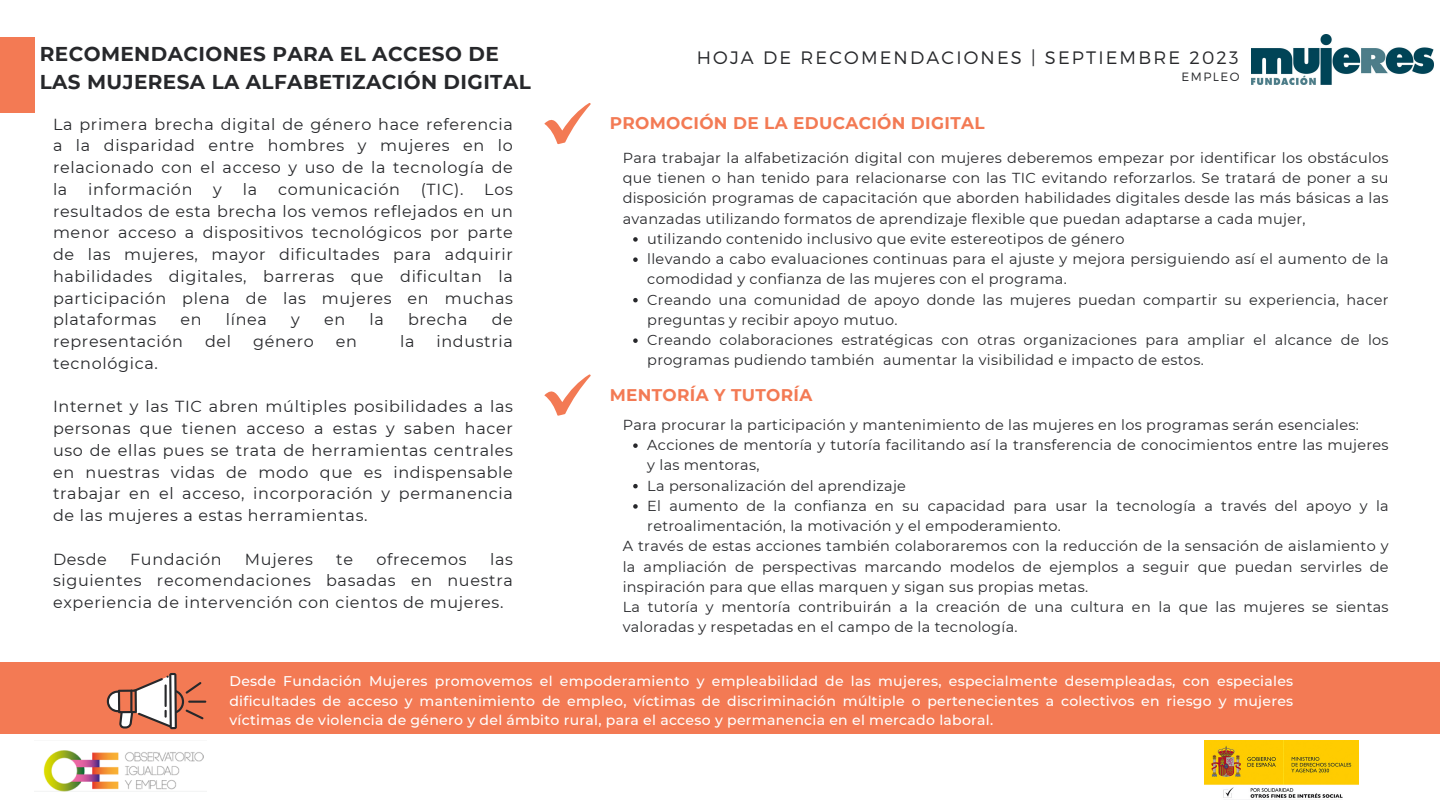
<style>
.page{position:relative;width:1440px;height:810px;background:#fff}
.page>*{position:absolute;margin:0;border:0;box-sizing:border-box;transform-origin:0 0}
.t1{font:700 20px "Montserrat";letter-spacing:.02em;color:#27282b}
.t2{font:300 18px "Montserrat";letter-spacing:.12em;color:#27282b}
.t3{font:700 16.9px "Montserrat";letter-spacing:.02em;color:#f37a54}
.t4{font:16px/21.8px "Montserrat";letter-spacing:.04em;color:#27282b;text-align:justify}
.t5{font:14.5px/20.2px "Montserrat";letter-spacing:.02em;color:#27282b}
.t6{font:500 14px/19.5px "Montserrat";letter-spacing:.02em;color:#fff;text-align:justify}
.t7{font:300 12px "Montserrat";letter-spacing:.12em;color:#27282b}
</style>
<div class="page">
<div style="left:0;top:37px;width:34px;height:76px;background:#f37a54"></div>
<div style="left:0;top:662px;width:1440px;height:78px;background:#f37a54"></div>
<svg style="left:107px;top:673px;width:99px;height:56px"></svg>
<hr style="left:130px;top:690px;width:2px;height:22px;background:#27282b">
<div style="left:0;top:734px;width:1440px;height:76px;background:#fff"></div>
<img style="left:43px;top:750px;width:161px;height:41px">
<img style="left:1252px;top:34px;width:182px;height:50px">
<img style="left:1205px;top:740px;width:154px;height:58px">
<svg style="left:544px;top:103px;width:47px;height:41px"></svg>
<svg style="left:633px;top:237px;width:5px;height:5px"></svg>
<svg style="left:633px;top:257px;width:5px;height:5px"></svg>
<svg style="left:633px;top:298px;width:5px;height:4px"></svg>
<svg style="left:633px;top:338px;width:5px;height:5px"></svg>
<svg style="left:544px;top:374px;width:47px;height:42px"></svg>
<svg style="left:633px;top:443px;width:5px;height:5px"></svg>
<svg style="left:633px;top:484px;width:5px;height:4px"></svg>
<svg style="left:633px;top:504px;width:5px;height:5px"></svg>
<p class="t1" style="left:40px;top:42px;width:461px">RECOMENDACIONES PARA EL ACCESO DE</p>
<p class="t1" style="left:40px;top:70px;width:493px">LAS MUJERESA LA ALFABETIZACIÓN DIGITAL</p>
<p class="t4" style="left:53px;top:113px;width:461px">La primera brecha digital de género hace referencia a la disparidad entre hombres y mujeres en lo relacionado con el acceso y uso de la tecnología de la</p>
<p class="t4" style="left:88px;top:178px;width:106px">información</p>
<p class="t4" style="left:213px;top:178px;width:10px">y</p>
<p class="t4" style="left:243px;top:178px;width:16px">la</p>
<p class="t4" style="left:278px;top:178px;width:123px">comunicación</p>
<p class="t4" style="left:421px;top:178px;width:44px">(TIC).</p>
<p class="t4" style="left:53px;top:178px;width:461px;text-indent:431px">Los resultados de esta brecha los vemos reflejados en un menor acceso a dispositivos tecnológicos por parte de las mujeres, mayor dificultades para adquirir habilidades digitales, barreras que dificultan la participación plena de las mujeres en muchas plataformas</p>
<p class="t4" style="left:181px;top:309px;width:23px">en</p>
<p class="t4" style="left:226px;top:309px;width:43px">línea</p>
<p class="t4" style="left:291px;top:309px;width:10px">y</p>
<p class="t4" style="left:324px;top:309px;width:23px">en</p>
<p class="t4" style="left:369px;top:309px;width:16px">la</p>
<p class="t4" style="left:408px;top:309px;width:61px">brecha</p>
<p class="t4" style="left:492px;top:309px;width:23px">de</p>
<p class="t4" style="left:53px;top:331px;width:132px">representación</p>
<p class="t4" style="left:205px;top:331px;width:28px">del</p>
<p class="t4" style="left:253px;top:331px;width:62px">género</p>
<p class="t4" style="left:336px;top:331px;width:23px">en</p>
<p class="t4" style="left:400px;top:331px;width:16px">la</p>
<p class="t4" style="left:436px;top:331px;width:78px">industria</p>
<p class="t4" style="left:53px;top:352px;width:106px">tecnológica.</p>
<p class="t4" style="left:53px;top:396px;width:461px">Internet y las TIC abren múltiples posibilidades a las personas que tienen acceso a estas y saben hacer uso de ellas pues se trata de herramientas centrales en nuestras vidas de modo que es indispensable trabajar en el acceso, incorporación y permanencia de las mujeres a estas herramientas.</p>
<p class="t4" style="left:53px;top:548px;width:55px">Desde</p>
<p class="t4" style="left:130px;top:548px;width:93px">Fundación</p>
<p class="t4" style="left:245px;top:548px;width:70px">Mujeres</p>
<p class="t4" style="left:336px;top:548px;width:18px">te</p>
<p class="t4" style="left:376px;top:548px;width:92px">ofrecemos</p>
<p class="t4" style="left:53px;top:548px;width:461px;text-indent:437px">las siguientes recomendaciones basadas en nuestra experiencia de intervención con cientos de mujeres.</p>
<p class="t2" style="left:697px;top:46px;width:543px">HOJA DE RECOMENDACIONES | SEPTIEMBRE 2023</p>
<p class="t7" style="left:1182px;top:69px;width:59px">EMPLEO</p>
<p class="t3" style="left:610px;top:113px;width:376px">PROMOCIÓN DE LA EDUCACIÓN DIGITAL</p>
<p class="t5" style="left:623px;top:148px;width:768px;text-align:justify">Para trabajar la alfabetización digital con mujeres deberemos empezar por identificar los obstáculos que tienen o han tenido para relacionarse con las TIC evitando reforzarlos. Se tratará de poner a su disposición programas de capacitación que aborden habilidades digitales desde las más básicas a las avanzadas utilizando formatos de aprendizaje flexible que puedan adaptarse a cada mujer,</p>
<p class="t5" style="left:647px;top:229px;width:479px">utilizando contenido inclusivo que evite estereotipos de género</p>
<p class="t5" style="left:647px;top:249px;width:743px">llevando a cabo evaluaciones continuas para el ajuste y mejora persiguiendo así el aumento de la comodidad y confianza de las mujeres con el programa.</p>
<p class="t5" style="left:647px;top:289px;width:743px">Creando una comunidad de apoyo donde las mujeres puedan compartir su experiencia, hacer preguntas y recibir apoyo mutuo.</p>
<p class="t5" style="left:647px;top:330px;width:743px">Creando colaboraciones estratégicas con otras organizaciones para ampliar el alcance de los programas pudiendo también aumentar la visibilidad e impacto de estos.</p>
<p class="t3" style="left:610px;top:385px;width:204px">MENTORÍA Y TUTORÍA</p>
<p class="t5" style="left:623px;top:415px;width:738px">Para procurar la participación y mantenimiento de las mujeres en los programas serán esenciales:</p>
<p class="t5" style="left:647px;top:435px;width:743px">Acciones de mentoría y tutoría facilitando así la transferencia de conocimientos entre las mujeres y las mentoras,</p>
<p class="t5" style="left:647px;top:475px;width:260px">La personalización del aprendizaje</p>
<p class="t5" style="left:647px;top:496px;width:743px">El aumento de la confianza en su capacidad para usar la tecnología a través del apoyo y la retroalimentación, la motivación y el empoderamiento.</p>
<p class="t5" style="left:623px;top:536px;width:768px;text-align:justify">A través de estas acciones también colaboraremos con la reducción de la sensación de aislamiento y la ampliación de perspectivas marcando modelos de ejemplos a seguir que puedan servirles de inspiración para que ellas marquen y sigan sus propias metas.</p>
<p class="t5" style="left:623px;top:597px;width:768px">La tutoría y mentoría contribuirán a la creación de una cultura en la que las mujeres se sientas valoradas y respetadas en el campo de la tecnología.</p>
<p class="t6" style="left:229px;top:671px;width:1065px">Desde Fundación Mujeres promovemos el empoderamiento y empleabilidad de las mujeres, especialmente desempleadas, con especiales dificultades de acceso y mantenimiento de empleo, víctimas de discriminación múltiple o pertenecientes a colectivos en riesgo y mujeres víctimas de violencia de género y del ámbito rural, para el acceso y permanencia en el mercado laboral.</p>
</div>
